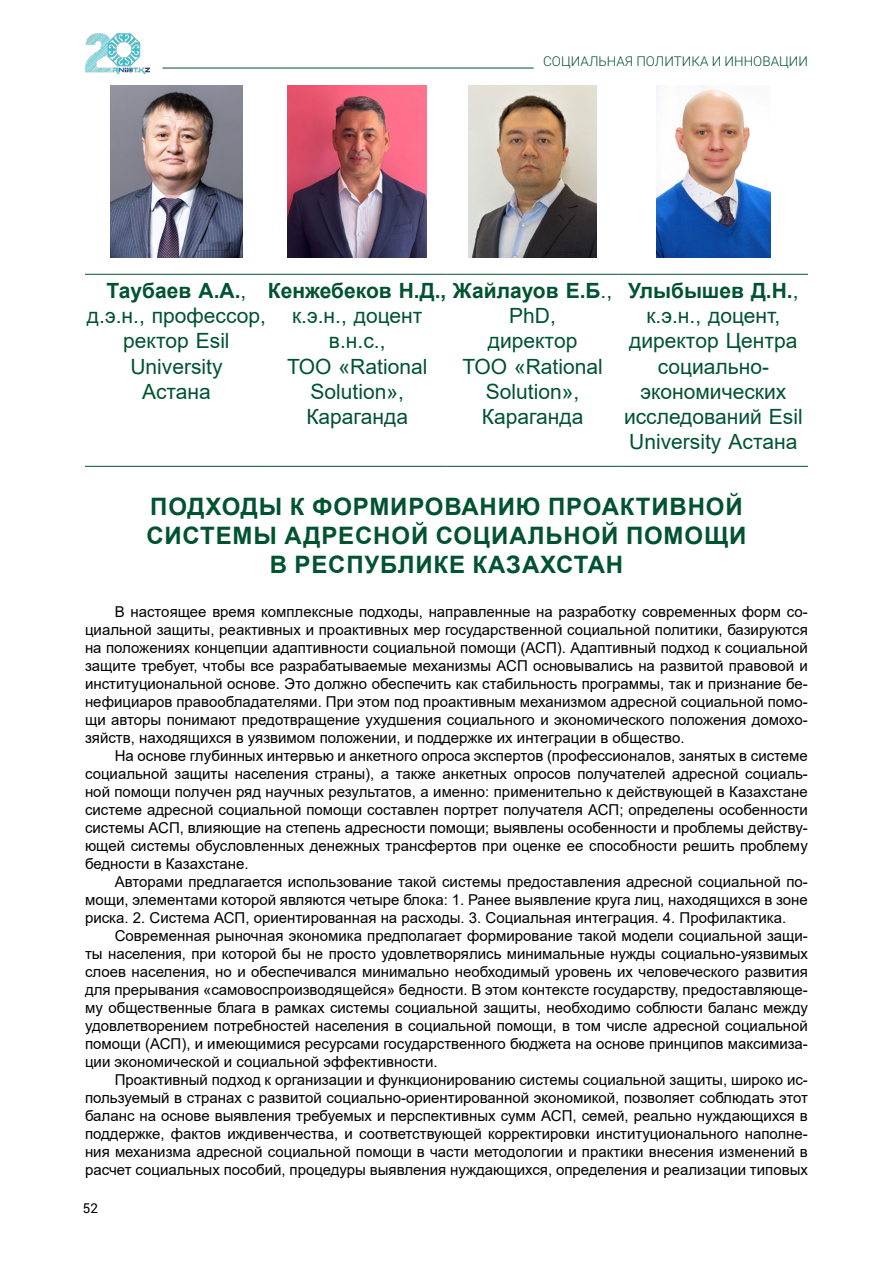
<style>
.page{position:relative;width:893px;height:1263px;background:#fff}
.page>*{position:absolute;margin:0;border:0;box-sizing:border-box;transform-origin:0 0}
.t1{font:700 24px/28.8px "Arial";letter-spacing:.035em;color:#005330;text-align:center}
.t2{font:21px/25.2px "Arial";color:#005330;text-align:center}
.t3{font:700 21px "Arial";color:#005330}
.t4{font:15px/18px "Arial";color:#000;text-align:justify}
.t5{font:300 13.5px "Roboto";color:#005330}
.t6{font:13.5px "Roboto";color:#000}
.s1{font-weight:700}
.s2{font-weight:400}
</style>
<div class="page">
<hr style="left:162px;top:68px;width:372px;height:1px;background:#005330">
<img style="left:85px;top:33px;width:64px;height:40px">
<hr style="left:85px;top:274px;width:183px;height:1px;background:#005330">
<hr style="left:268px;top:274px;width:178px;height:1px;background:#005330">
<hr style="left:446px;top:274px;width:173px;height:1px;background:#005330">
<hr style="left:619px;top:274px;width:189px;height:1px;background:#005330">
<hr style="left:85px;top:466px;width:183px;height:1px;background:#005330">
<hr style="left:268px;top:466px;width:178px;height:1px;background:#005330">
<hr style="left:446px;top:466px;width:173px;height:1px;background:#005330">
<hr style="left:619px;top:466px;width:189px;height:1px;background:#005330">
<img style="left:110px;top:85px;width:133px;height:172px">
<img style="left:288px;top:85px;width:138px;height:173px">
<img style="left:468px;top:85px;width:129px;height:173px">
<img style="left:656px;top:85px;width:114px;height:173px">
<p class="t5" style="left:543px;top:51px;width:266px">СОЦИАЛЬНАЯ ПОЛИТИКА И ИННОВАЦИИ</p>
<h2 class="t2" style="left:624px;top:278px;width:180px"><span class="s1">Улыбышев Д.Н.</span>, к.э.н., доцент, директор Центра социально&shy;экономических исследований Esil<br>University Астана</h2>
<h1 class="t1" style="left:146px;top:492px;width:602px">ПОДХОДЫ К ФОРМИРОВАНИЮ ПРОАКТИВНОЙ<br>СИСТЕМЫ АДРЕСНОЙ СОЦИАЛЬНОЙ ПОМОЩИ<br>В РЕСПУБЛИКЕ КАЗАХСТАН</h1>
<p class="t4" style="left:85px;top:603px;width:724px;text-indent:30px">В настоящее время комплексные подходы, направленные на разработку современных форм со&shy;циальной защиты, реактивных и проактивных мер государственной социальной политики, базируются на положениях концепции адаптивности социальной помощи (АСП). Адаптивный подход к социальной защите требует, чтобы все разрабатываемые механизмы АСП основывались на развитой правовой и институциональной основе. Это должно обеспечить как стабильность программы, так и признание бе&shy;нефициаров правообладателями. При этом под проактивным механизмом адресной социальной помо&shy;щи авторы понимают предотвращение ухудшения социального и экономического положения домохо&shy;зяйств, находящихся в уязвимом положении, и поддержке их интеграции в общество.</p>
<p class="t4" style="left:85px;top:747px;width:724px;text-indent:30px">На основе глубинных интервью и анкетного опроса экспертов (профессионалов, занятых в системе социальной защиты населения страны), а также анкетных опросов получателей адресной социаль&shy;ной помощи получен ряд научных результатов, а именно: применительно к действующей в Казахстане системе адресной социальной помощи составлен портрет получателя АСП; определены особенности системы АСП, влияющие на степень адресности помощи; выявлены особенности и проблемы действу&shy;ющей системы обусловленных денежных трансфертов при оценке ее способности решить проблему бедности в Казахстане.</p>
<p class="t4" style="left:85px;top:873px;width:724px;text-indent:30px">Авторами предлагается использование такой системы предоставления адресной социальной по&shy;мощи, элементами которой являются четыре блока: 1. Ранее выявление круга лиц, находящихся в зоне риска. 2. Система АСП, ориентированная на расходы. 3. Социальная интеграция. 4. Профилактика.</p>
<p class="t4" style="left:85px;top:927px;width:724px;text-indent:30px">Современная рыночная экономика предполагает формирование такой модели социальной защи&shy;ты населения, при которой бы не просто удовлетворялись минимальные нужды социально-уязвимых слоев населения, но и обеспечивался минимально необходимый уровень их человеческого развития для прерывания «самовоспроизводящейся» бедности. В этом контексте государству, предоставляюще&shy;му общественные блага в рамках системы социальной защиты, необходимо соблюсти баланс между удовлетворением потребностей населения в социальной помощи, в том числе адресной социальной помощи (АСП), и имеющимися ресурсами государственного бюджета на основе принципов максимиза&shy;ции экономической и социальной эффективности.</p>
<p class="t4" style="left:85px;top:1071px;width:724px;text-indent:30px">Проактивный подход к организации и функционированию системы социальной защиты, широко ис&shy;пользуемый в странах с развитой социально-ориентированной экономикой, позволяет соблюдать этот баланс на основе выявления требуемых и перспективных сумм АСП, семей, реально нуждающихся в поддержке, фактов иждивенчества, и соответствующей корректировки институционального наполне&shy;ния механизма адресной социальной помощи в части методологии и практики внесения изменений в расчет социальных пособий, процедуры выявления нуждающихся, определения и реализации типовых</p>
<h2 class="t2" style="left:87px;top:278px;width:181px"><span class="s1">Таубаев А.А.</span>, д.э.н., профессор, ректор Esil<br>University<br>Астана</h2>
<h2 class="t3" style="left:268px;top:276px;width:346px">Кенжебеков Н.Д., Жайлауов Е.Б<span class="s2">.,</span></h2>
<h2 class="t2" style="left:462px;top:303px;width:142px">PhD, директор<br>ТОО «Rational<br>Solution»,<br>Караганда</h2>
<h2 class="t2" style="left:292px;top:303px;width:132px">к.э.н., доцент</h2>
<h2 class="t2" style="left:329px;top:328px;width:58px">в.н.с.,</h2>
<h2 class="t2" style="left:287px;top:354px;width:142px">ТОО «Rational</h2>
<h2 class="t2" style="left:310px;top:379px;width:95px">Solution»,</h2>
<h2 class="t2" style="left:306px;top:404px;width:103px">Караганда</h2>
<p class="t6" style="left:83px;top:1200px;width:17px">52</p>
</div>
